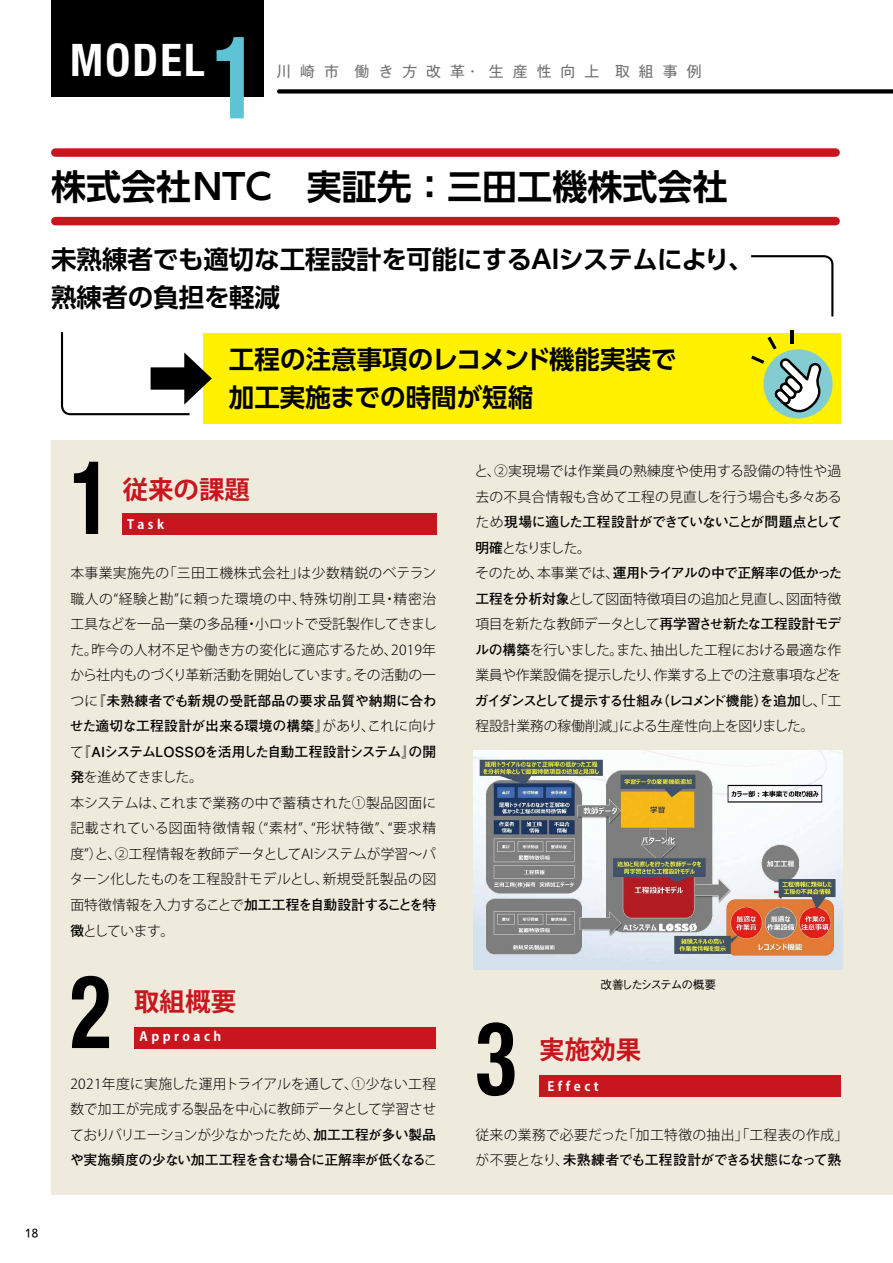
<style>
.page{position:relative;width:893px;height:1263px;background:#fff}
.page>*{position:absolute;margin:0;border:0;box-sizing:border-box;transform-origin:0 0}
.t1{font:114.75px "Helvetica Neue Bold 5";color:#5ec3d5;scale:.83 1}
.t2{font:102px "Helvetica Neue Bold 5";color:#000;scale:.83 1}
.t3{font:44.7px "Helvetica Neue Bold 5";letter-spacing:.05em;color:#fff}
.t4{font:700 35.1px "UD Shin Go Pro De";color:#000}
.t5{font:700 25.5px/38.2px "UD Shin Go Pro De";color:#000}
.t6{font:700 25.5px "Koz Go Pr 6 N";color:#c8161e}
.t7{font:14.85px "Gothic MB101 Pro";letter-spacing:.605em;color:#727171}
.t8{font:300 13.8px/25.5px "Koz Go Pr 6 N";letter-spacing:-.01em;color:#000;text-align:justify}
.t9{font:700 13.8px/25.5px "Futo Go B101 Pro";letter-spacing:-.045em;color:#000;text-align:justify}
.t10{font:700 13.8px "Futo Go B101 Pro";letter-spacing:-.065em;color:#000}
.t11{font:300 13.8px/25.5px "Koz Go Pr 6 N";letter-spacing:.01em;color:#000}
.t12{font:700 13.8px "Futo Go B101 Pro";letter-spacing:-.095em;color:#000}
.t13{font:300 13.8px "Koz Go Pr 6 N";letter-spacing:.025em;color:#000}
.t14{font:700 12.75px "Koz Go Pr 6 N";letter-spacing:.275em;color:#fff}
.t15{font:12.75px "OCR B";color:#000}
.t16{font:500 11.7px "Gothic BBB Pro";letter-spacing:-.125em;color:#000}
.s1{font-family:"Koz Go Pr 6 N";font-weight:300}
.s2{font-family:"Futo Go B101 Pro";font-weight:700}
</style>
<div class="page">
<div style="left:51px;top:440px;width:842px;height:755px;background:#eeeadc"></div>
<div style="left:51px;top:0;width:213px;height:97px;background:#000"></div>
<div style="left:55px;top:217px;width:781px;height:8px;background:#c8161e"></div>
<div style="left:55px;top:148px;width:781px;height:9px;background:#c8161e"></div>
<div style="left:203px;top:333px;width:638px;height:91px;background:#fff100"></div>
<div style="left:279px;top:89px;width:614px;height:5px;background:#000"></div>
<div style="left:763px;top:349px;width:70px;height:69px;background:#83ccd2;border-radius:50%"></div>
<svg style="left:772px;top:356px;width:51px;height:61px"></svg>
<svg style="left:791px;top:330px;width:3px;height:13px"></svg>
<svg style="left:751px;top:356px;width:13px;height:8px"></svg>
<svg style="left:767px;top:337px;width:10px;height:13px"></svg>
<div style="left:134px;top:1027px;width:302px;height:21px;background:#c8161e"></div>
<div style="left:122px;top:513px;width:314px;height:21px;background:#c8161e"></div>
<div style="left:539px;top:1076px;width:302px;height:21px;background:#c8161e"></div>
<img style="left:474px;top:750px;width:369px;height:220px">
<svg style="left:751px;top:255px;width:83px;height:62px"></svg>
<svg style="left:60px;top:332px;width:152px;height:84px"></svg>
<h3 class="t3" style="left:70px;top:39px;width:136px">MODEL</h3>
<h1 class="t1" style="left:213px;top:25px;width:57px">1</h1>
<p class="t7" style="left:276px;top:59px;width:427px">川崎市 働き方改革・生産性向上 取組事例</p>
<h3 class="t4" style="left:51px;top:158px;width:678px">株式会社NTC　実証先：三田工機株式会社</h3>
<h3 class="t5" style="left:51px;top:239px;width:704px">未熟練者でも適切な工程設計を可能にするAIシステムにより、熟練者の負担を軽減</h3>
<h3 class="t5" style="left:229px;top:340px;width:449px">工程の注意事項のレコメンド機能実装で加工実施までの時間が短縮</h3>
<h2 class="t2" style="left:70px;top:451px;width:51px">1</h2>
<h3 class="t6" style="left:123px;top:475px;width:129px">従来の課題</h3>
<p class="t14" style="left:127px;top:517px;width:38px">Task</p>
<p class="t8" style="left:70px;top:561px;width:368px">本事業実施先の「三田工機株式会社」は少数精鋭のベテラン職人の“経験と勘”に頼った環境の中、特殊切削工具・精密治工具などを一品一葉の多品種・小ロットで受託製作してきました。昨今の人材不足や働き方の変化に適応するため、2019年から社内ものづくり革新活動を開始しています。その活動の一</p>
<p class="t9" style="left:70px;top:686px;width:368px"><span class="s1">つに</span>『未熟練者でも新規の受託部品の要求品質や納期に合わせた適切な工程設計が出来る環境の構築』<span class="s1">があり、これに向けて</span>『AIシステムLOSSØを活用した自動工程設計システム』の開</p>
<p class="t8" style="left:70px;top:765px;width:368px;text-align:left"><span class="s2">発</span>を進めてきました。<br>本システムは、これまで業務の中で蓄積された①製品図面に記載されている図面特徴情報（“素材”、“形状特徴”、“要求精度”）と、②工程情報を教師データとしてAIシステムが学習～パターン化したものを工程設計モデルとし、新規受託製品の図</p>
<p class="t10" style="left:70px;top:894px;width:367px"><span class="s1">面特徴情報を入力することで</span>加工工程を自動設計することを特</p>
<p class="t8" style="left:70px;top:918px;width:105px"><span class="s2">徴</span>としています。</p>
<h2 class="t2" style="left:70px;top:965px;width:51px">2</h2>
<h3 class="t6" style="left:134px;top:987px;width:104px">取組概要</h3>
<p class="t14" style="left:139px;top:1029px;width:83px">Approach</p>
<p class="t8" style="left:70px;top:1071px;width:368px">2021年度に実施した運用トライアルを通して、①少ない工程数で加工が完成する製品を中心に教師データとして学習させておりバリエーションが少なかったため、<span class="s2">加工工程が多い製品</span></p>
<p class="t9" style="left:70px;top:1145px;width:369px">や実施頻度の少ない加工工程を含む場合に正解率が低くなる<span class="s1">こ</span></p>
<p class="t11" style="left:474px;top:459px;width:369px">と、②実現場では作業員の熟練度や使用する設備の特性や過去の不具合情報も含めて工程の見直しを行う場合も多々ある</p>
<p class="t10" style="left:475px;top:511px;width:368px"><span class="s1">ため</span>現場に適した工程設計ができていないことが問題点として</p>
<p class="t8" style="left:475px;top:535px;width:117px"><span class="s2">明確</span>となりました。</p>
<p class="t9" style="left:475px;top:559px;width:368px"><span class="s1">そのため、本事業では、</span>運用トライアルの中で正解率の低かった</p>
<p class="t8" style="left:475px;top:586px;width:368px"><span class="s2">工程を分析対象</span>として図面特徴項目の追加と見直し、図面特徴項目を新たな教師データとして<span class="s2">再学習させ新たな工程設計モデルの構築</span>を行いました。また、抽出した工程における最適な作業員や作業設備を提示したり、作業する上での注意事項などを</p>
<p class="t12" style="left:475px;top:690px;width:368px">ガイダンスとして提示する仕組み（レコメンド機能）を追加<span class="s1">し、「工</span></p>
<p class="t8" style="left:475px;top:714px;width:340px">程設計業務の稼働削減」による生産性向上を図りました。</p>
<h2 class="t2" style="left:475px;top:1012px;width:51px">3</h2>
<p class="t16" style="left:600px;top:975px;width:117px">改善したシステムの概要</p>
<h3 class="t6" style="left:539px;top:1036px;width:104px">実施効果</h3>
<p class="t14" style="left:547px;top:1079px;width:53px">Effect</p>
<p class="t13" style="left:475px;top:1127px;width:374px">従来の業務で必要だった「加工特徴の抽出」「工程表の作成」</p>
<p class="t9" style="left:475px;top:1145px;width:367px"><span class="s1">が不要となり、</span>未熟練者でも工程設計ができる状態になって熟</p>
<p class="t15" style="left:25px;top:1227px;width:14px">18</p>
</div>
